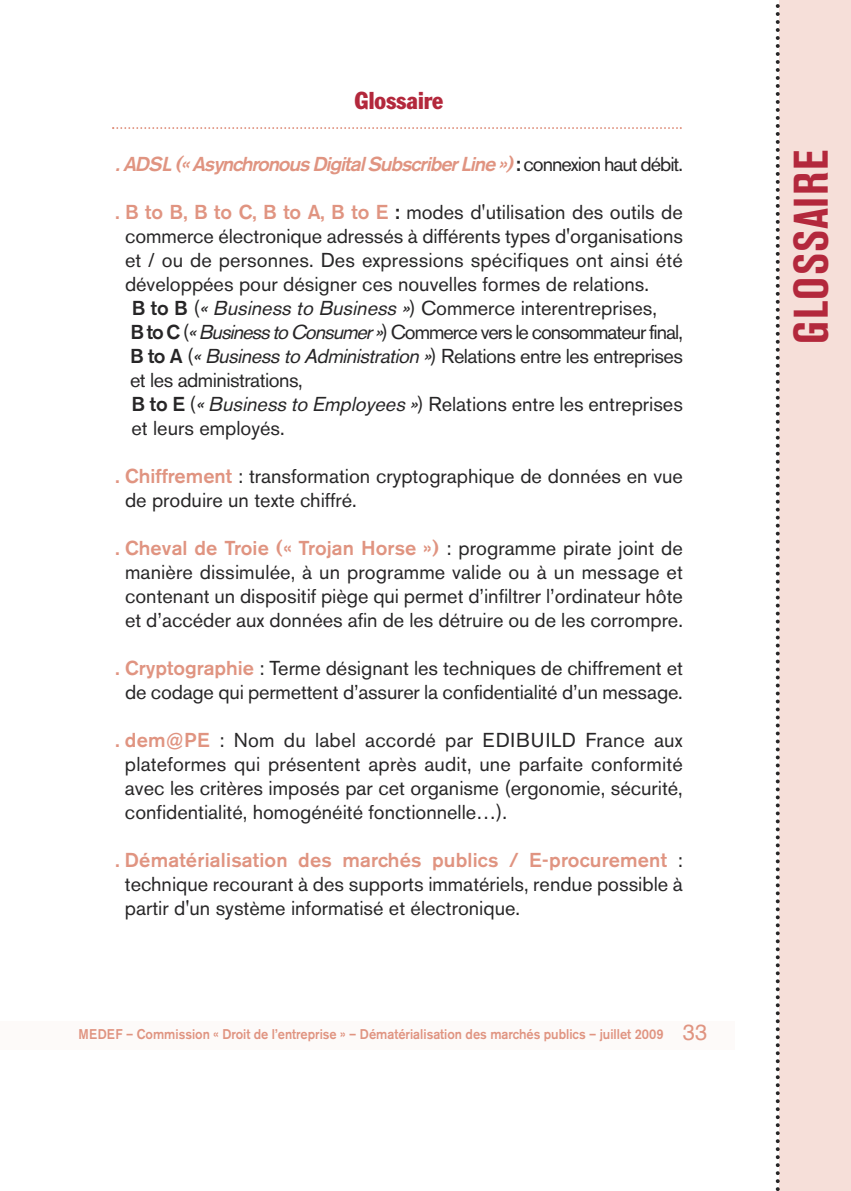
<style>
.page{position:relative;width:851px;height:1191px;background:#fff}
.page>*{position:absolute;margin:0;border:0;box-sizing:border-box;transform-origin:0 0}
.t1{font:700 condensed 48px "Akzidenz Grotesk BE";letter-spacing:.03em;color:#b3283c}
.t2{font:condensed 24px "Franklin Gothic";color:#b3283c}
.t3{font:20px/24px "Akzidenz Grotesk BE";color:#272627;text-align:center}
.t4{font:20px "Akzidenz Grotesk BE";letter-spacing:-.025em;color:#272627}
.t5{font:italic 500 20px "Akzidenz Grotesk BE";color:#e09481}
.t6{font:20px "Akzidenz Grotesk BE";letter-spacing:-.05em;color:#272627}
.t7{font:500 14px "Akzidenz Grotesk BE";color:#e09481;scale:.92 1}
.s1{font-style:normal;color:#272627}
.s2{font-weight:400;font-style:normal;color:#272627}
.s3{font-weight:500;color:#e09481}
.s4{font-weight:500}
.s5{font-style:italic}
.s6{font-family:"Helvetica";font-weight:400;font-size:22px}
</style>
<div class="page">
<div style="left:0;top:1020px;width:735px;height:29px;background:#fdfaf9"></div>
<div style="left:778px;top:0;width:72px;height:1191px;background:#f6dfd9"></div>
<svg style="left:775px;top:0;width:4px;height:1191px"></svg>
<svg style="left:112px;top:127px;width:569px;height:2px"></svg>
<p class="t2" style="left:355px;top:92px;width:90px">Glossaire</p>
<p class="t5" style="left:115px;top:157px;width:569px">. ADSL (« Asynchronous Digital Subscriber Line ») <span class="s1">:</span> <span class="s2">c o n n e x i o n h a u t d é b i t .</span></p>
<p class="t3" style="left:115px;top:202px;width:569px"><span class="s3">. B to B, B to C, B to A, B to E</span> <span class="s4">:</span> modes d'utilisation des outils de</p>
<p class="t3" style="left:125px;top:226px;width:559px">commerce électronique adressés à différents types d'organisations</p>
<p class="t3" style="left:125px;top:250px;width:559px">et / ou de personnes. Des expressions spécifiques ont ainsi été</p>
<p class="t3" style="left:125px;top:274px;width:525px">développées pour désigner ces nouvelles formes de relations.</p>
<p class="t3" style="left:132px;top:298px;width:526px"><span class="s4">B to B</span> (<span class="s5">«BusinesstoBusiness»</span>) Commerce interentreprises,</p>
<p class="t6" style="left:130px;top:325px;width:554px"><span class="s4">B to C</span> (<span class="s5">«BusinesstoConsumer»</span>) Commerce vers le consommateur final,</p>
<p class="t4" style="left:130px;top:349px;width:554px"><span class="s4">B to A</span> (<span class="s5">«BusinesstoAdministration»</span>) Relations entre les entreprises</p>
<p class="t4" style="left:130px;top:373px;width:174px">et les administrations,</p>
<p class="t3" style="left:131px;top:394px;width:553px"><span class="s4">B to E</span> (<span class="s5">«BusinesstoEmployees»</span>) Relations entre les entreprises</p>
<p class="t3" style="left:131px;top:418px;width:155px">et leurs employés.</p>
<p class="t3" style="left:125px;top:466px;width:559px;text-align:left;text-indent:-9px"><span class="s3">. Chiffrement</span> : transformation cryptographique de données en vue de produire un texte chiffré.</p>
<p class="t3" style="left:115px;top:538px;width:569px"><span class="s3">. Cheval de Troie (« Trojan Horse »)</span> : programme pirate joint de manière dissimulée, à un programme valide ou à un message et contenant un dispositif piège qui permet d’infiltrer l’ordinateur hôte et d’accéder aux données afin de les détruire ou de les corrompre.</p>
<p class="t3" style="left:115px;top:658px;width:569px"><span class="s3">. Cryptographie</span> : Terme désignant les techniques de chiffrement et de codage qui permettent d’assurer la confidentialité d’un message.</p>
<p class="t3" style="left:125px;top:730px;width:559px;text-align:justify;text-indent:-9px"><span class="s3">. dem@PE</span> : Nom du label accordé par EDIBUILD France aux plateformes qui présentent après audit, une parfaite conformité avec les critères imposés par cet organisme (ergonomie, sécurité, confidentialité, homogénéité fonctionnelle…).</p>
<p class="t3" style="left:125px;top:850px;width:559px;text-align:justify;text-indent:-9px"><span class="s3">. Dématérialisation des marchés publics / E-procurement</span> : technique recourant à des supports immatériels, rendue possible à partir d'un système informatisé et électronique.</p>
<p class="t7" style="left:78px;top:1029px;width:685px">MEDEF – Commission « Droit de l’entreprise » – Dématérialisation des marchés publics – juillet 2009 <span class="s6">33</span></p>
<h1 class="t1" style="left:793px;top:343px;width:195px;rotate:-90deg">GLOSSAIRE</h1>
</div>
